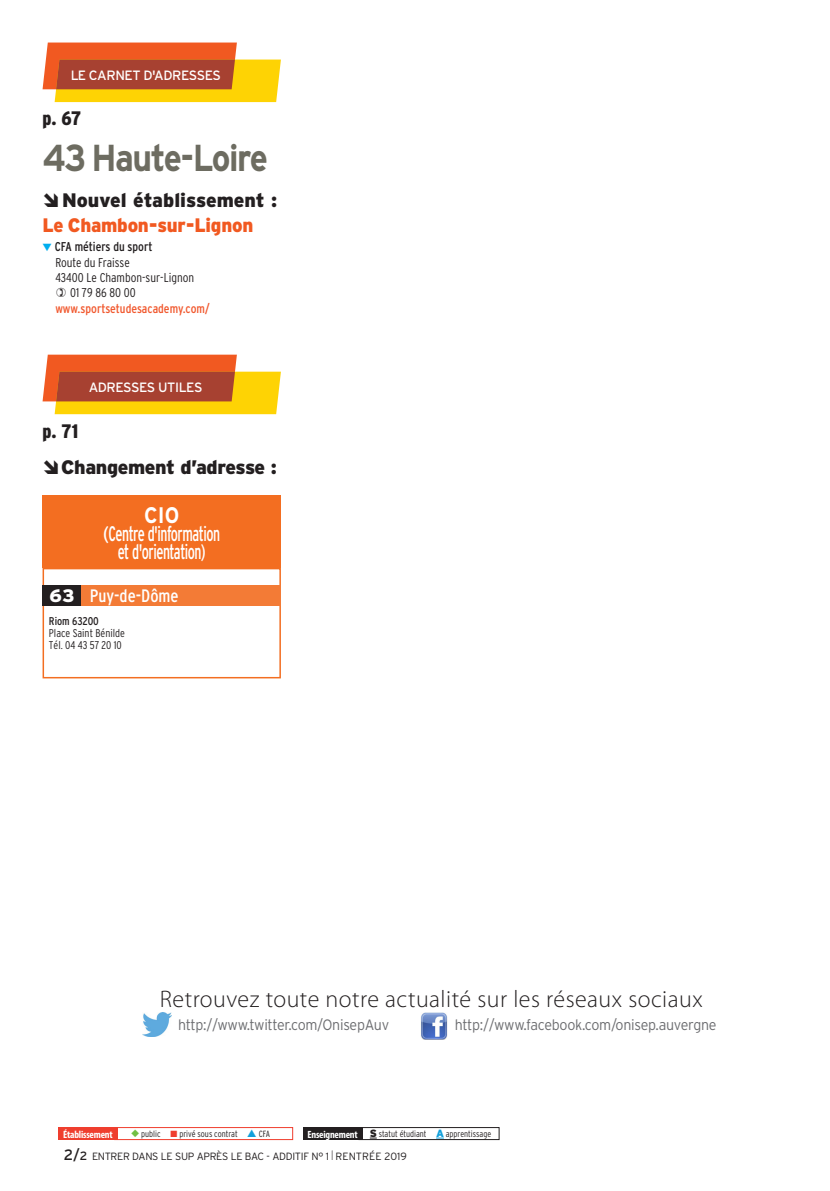
<style>
.page{position:relative;width:830px;height:1191px;background:#fff}
.page>*{position:absolute;margin:0;border:0;box-sizing:border-box;transform-origin:0 0}
.Ville{font:700 37.5px "Interstate";letter-spacing:-.04em;color:#6d6c61;scale:.9 1}
.t1{font:300 24px "Myriad Pro";letter-spacing:.02em;color:#231f20}
.Normal_e{font:700 22.5px "Interstate";color:#fff;scale:.9 1}
.Normal_e-2{font:condensed 21px "Interstate";letter-spacing:-.03em;color:#fff;scale:.9 1}
.Normal_e-3{font:condensed 21px "Interstate";letter-spacing:-.03em;color:#fff;scale:.75 1}
.t2{font:900 19.5px "Interstate";letter-spacing:-.015em;color:#231f20}
.Ville-2{font:900 19.5px "Interstate";letter-spacing:-.015em;color:#f15921;scale:.95 1}
.t3{font:900 condensed 19.5px "Interstate";color:#231f20}
.t4{font:condensed 18px "Interstate";color:#fff}
.t5{font:300 15px "Interstate";letter-spacing:-.02em;color:#6c6d70;scale:.95 1}
.t6{font:13.5px "Interstate";letter-spacing:-.03em;color:#fff}
.adresse_tel{font:300 condensed 12.75px "Interstate";color:#231f20}
.adresse_tel-2{font:condensed 12.75px "Interstate";color:#f1592f}
.adresse_tel-3{font:condensed 12.75px "Interstate";color:#231f20}
.adresse_tel-4{font:300 condensed 11.25px "Interstate";color:#231f20}
.adresse_tel-5{font:condensed 11.25px "Interstate";color:#231f20}
.t7{font:300 10.5px "Interstate";letter-spacing:-.03em;color:#231f20}
.t8{font:700 condensed 10.5px "Myriad Pro";letter-spacing:-.02em;color:#fff}
.t9{font:300 condensed 9px "Interstate";color:#231f20}
.s1{color:#00aeef}
.s2{font-weight:900;font-stretch:normal}
.s3{color:#71bf44}
.s4{color:#ef3e2e}
.s5{color:#12a0db}
.s6{font-weight:900;font-stretch:normal;font-size:10.5px}
.s7{font-weight:900;font-stretch:normal;font-size:10.5px;color:#12a0db}
.s8{font-weight:400;font-size:15px}
.s9{font-weight:400;font-size:12px}
.s10{font-size:13.5px}
</style>
<div class="page">
<img style="left:142px;top:1012px;width:30px;height:24px">
<img style="left:420px;top:1012px;width:27px;height:27px">
<svg style="left:42px;top:43px;width:239px;height:59px;background:#da8230"></svg>
<svg style="left:42px;top:355px;width:239px;height:59px;background:#da8230"></svg>
<div style="left:358px;top:1127px;width:141px;height:13px;border:1px solid #231f20"></div>
<div style="left:303px;top:1127px;width:59px;height:13px;background:#231f20"></div>
<div style="left:114px;top:1127px;width:179px;height:13px;border:1px solid #ef3e2e"></div>
<div style="left:58px;top:1127px;width:60px;height:13px;background:#ef3e2e"></div>
<div style="left:43px;top:568px;width:238px;height:110px;border:2px solid #f36e21"></div>
<div style="left:43px;top:495px;width:238px;height:73px;background:#f36e21"></div>
<div style="left:81px;top:585px;width:200px;height:20px;background:#f37b36"></div>
<div style="left:43px;top:585px;width:38px;height:20px;background:#231f20"></div>
<p class="t6" style="left:70px;top:67px;width:152px">LE CARNET D'ADRESSES</p>
<p class="t3" style="left:43px;top:107px;width:40px">p. 67</p>
<p class="Ville" style="left:43px;top:134px;width:252px">43 Haute-Loire</p>
<p class="t2" style="left:62px;top:188px;width:217px">Nouvel établissement :</p>
<p class="Ville-2" style="left:43px;top:213px;width:223px">Le Chambon-sur-Lignon</p>
<p class="adresse_tel-3" style="left:43px;top:239px;width:111px"><span class="s1">▼</span> CFA métiers du sport</p>
<p class="adresse_tel" style="left:55px;top:254px;width:76px">Route du Fraisse</p>
<p class="adresse_tel" style="left:55px;top:270px;width:140px">43400 Le Chambon-sur-Lignon</p>
<p class="adresse_tel" style="left:70px;top:285px;width:67px">01 79 86 80 00</p>
<p class="adresse_tel-2" style="left:55px;top:301px;width:156px">www.sportsetudesacademy.com/</p>
<p class="t6" style="left:89px;top:379px;width:115px">ADRESSES UTILES</p>
<p class="t3" style="left:43px;top:419px;width:37px">p. 71</p>
<p class="t2" style="left:61px;top:455px;width:217px">Changement d’adresse :</p>
<p class="Normal_e" style="left:144px;top:501px;width:40px">CIO</p>
<p class="Normal_e-2" style="left:103px;top:520px;width:131px">(Centre d'information</p>
<p class="Normal_e-3" style="left:118px;top:538px;width:119px">et d'orientation)</p>
<p class="t4" style="left:49px;top:585px;width:131px"><span class="s2">63</span> Puy-de-Dôme</p>
<p class="adresse_tel-5" style="left:49px;top:614px;width:51px">Riom 63200</p>
<p class="adresse_tel-4" style="left:49px;top:626px;width:77px">Place Saint Bénilde</p>
<p class="adresse_tel-4" style="left:49px;top:638px;width:74px">Tél. 04 43 57 20 10</p>
<p class="t1" style="left:160px;top:985px;width:544px">Retrouvez toute notre actualité sur les réseaux sociaux</p>
<p class="t5" style="left:178px;top:1015px;width:223px">http://www.twitter.com/OnisepAuv</p>
<p class="t5" style="left:454px;top:1015px;width:277px">http://www.facebook.com/onisep.auvergne</p>
<p class="t8" style="left:63px;top:1127px;width:51px">Établissement</p>
<p class="t9" style="left:131px;top:1128px;width:141px"><span class="s3">◆</span> public <span class="s4">■</span> privé sous contrat <span class="s5">▲</span> CFA</p>
<p class="t8" style="left:307px;top:1127px;width:52px">Enseignement</p>
<p class="t9" style="left:369px;top:1128px;width:123px"><span class="s6">S</span> statut étudiant <span class="s7">A</span> apprentissage</p>
<p class="t7" style="left:64px;top:1150px;width:344px"><span class="s8">2/</span><span class="s9">2</span> ENTRER DANS LE SUP APRÈS LE BAC - ADDITIF N° 1 <span class="s10">l</span> RENTRÉE 2019</p>
</div>
